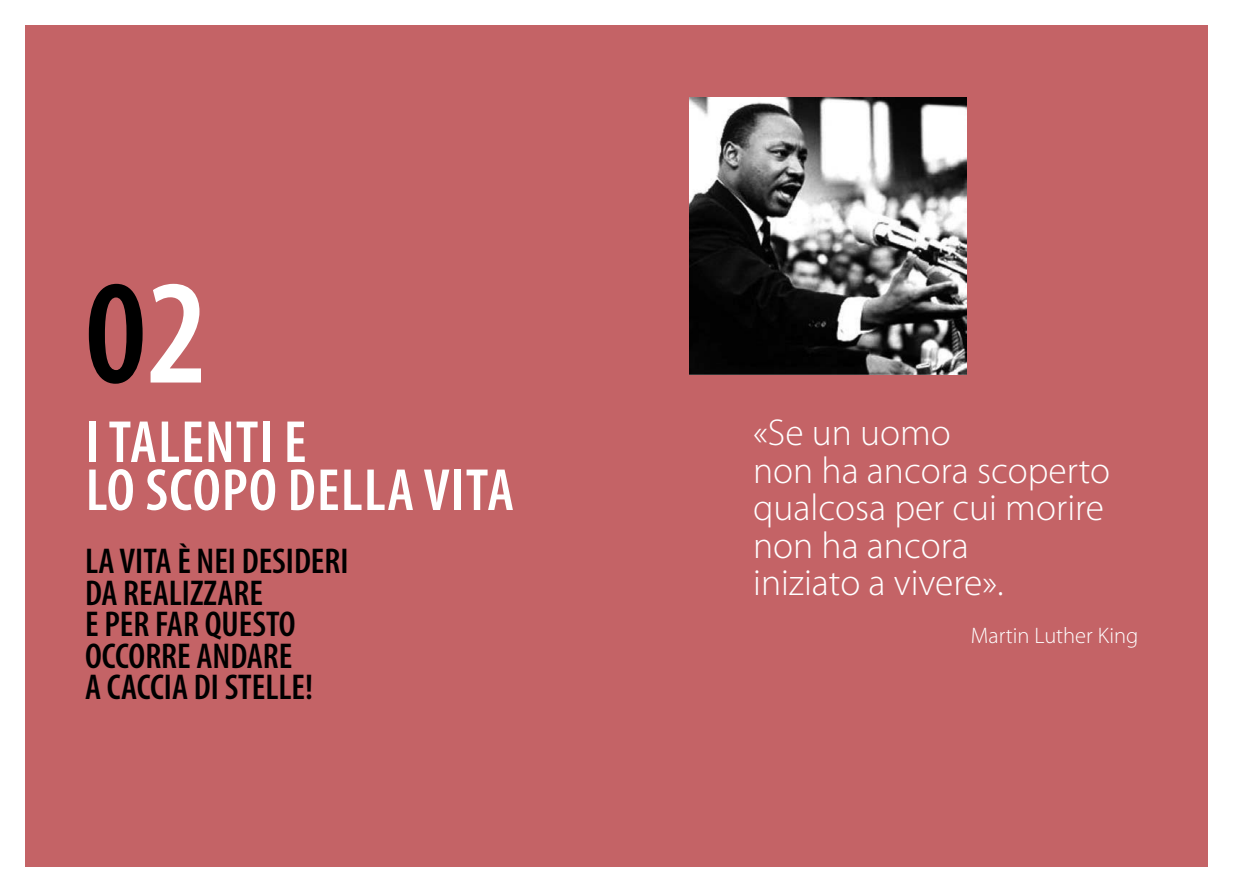
<style>
.page{position:relative;width:1234px;height:893px;background:#fff}
.page>*{position:absolute;margin:0;border:0;box-sizing:border-box;transform-origin:0 0}
.t1{font:600 condensed 150px "Myriad Pro";color:#000}
.t2{font:600 condensed 60px/48px "Myriad Pro";letter-spacing:.02em;color:#fff}
.t3{font:300 37.5px/37.5px "Myriad Pro";color:#fff}
.t4{font:600 condensed 36px/31.5px "Myriad Pro";color:#000}
.t5{font:300 22.5px "Myriad Pro";color:#fff}
.s1{color:#fff}
</style>
<div class="page">
<div style="left:26px;top:26px;width:1182px;height:841px;background:#c46366"></div>
<img style="left:689px;top:98px;width:276px;height:276px">
<h1 class="t1" style="left:85px;top:240px;width:124px">0<span class="s1">2</span></h1>
<h2 class="t2" style="left:86px;top:417px;width:430px">I TALENTI E<br>LO SCOPO DELLA VITA</h2>
<p class="t4" style="left:85px;top:545px;width:265px">LA VITA È NEI DESIDERI<br>DA REALIZZARE<br>E PER FAR QUESTO<br>OCCORRE ANDARE<br>A CACCIA DI STELLE!</p>
<p class="t3" style="left:753px;top:413px;width:358px">«Se un uomo<br>non ha ancora scoperto qualcosa per cui morire non ha ancora<br>iniziato a vivere».</p>
<p class="t5" style="left:970px;top:622px;width:169px">Martin Luther King</p>
</div>
